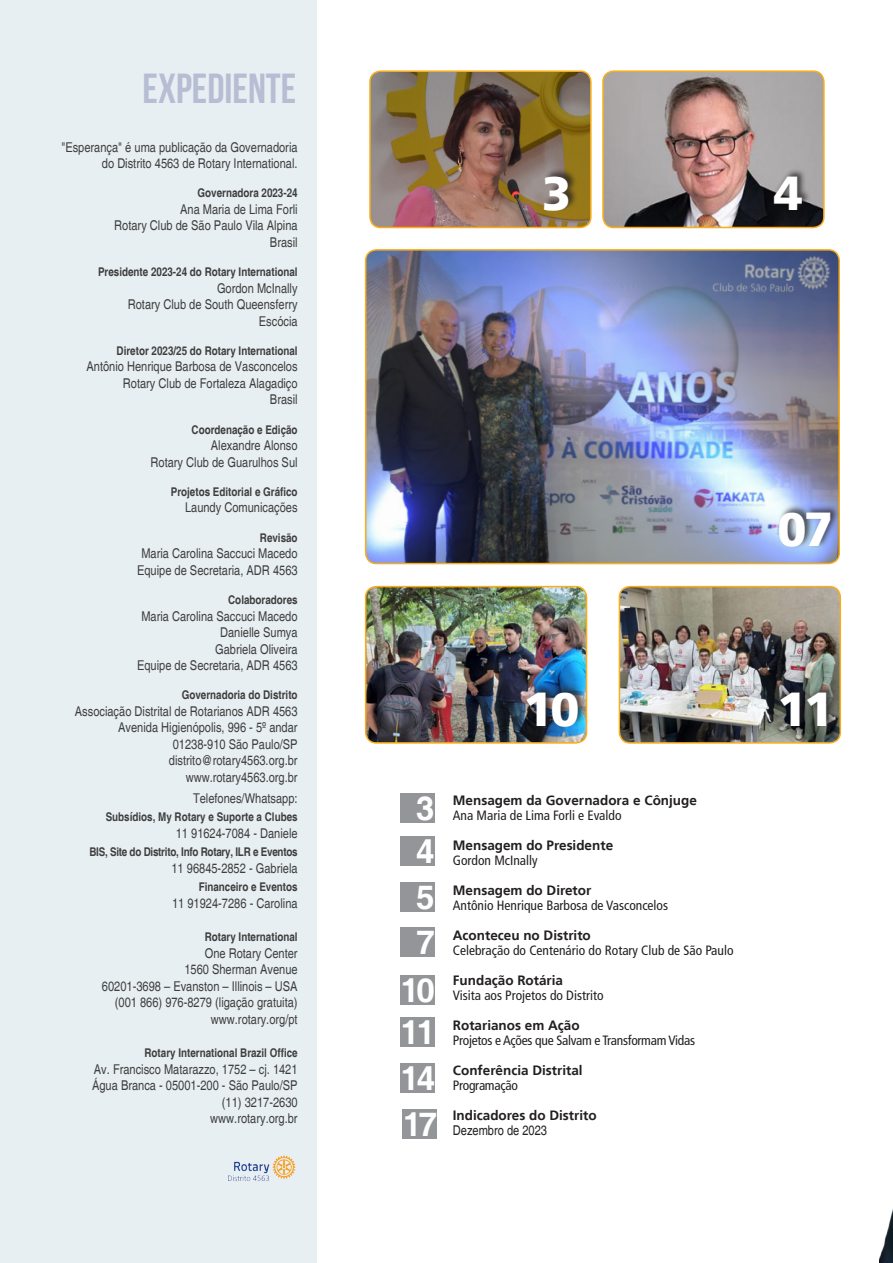
<style>
.page{position:relative;width:893px;height:1263px;background:#fff}
.page>*{position:absolute;margin:0;border:0;box-sizing:border-box;transform-origin:0 0}
.Texto_Corrido{font:900 47.55px "Frutiger LT";color:#fff}
.t1{font:42px "Bebas Neue";color:#b7bed3}
.t2{font:700 33px "Helvetica";letter-spacing:-.08em;color:#fff}
.t3{font:condensed 13.5px/16.5px "Helvetica";color:#3e3e3f;text-align:right}
.Texto_Corrido-2{font:700 13.5px/15px "Frutiger LT";color:#231f20}
.Texto_Corrido-3{font:condensed 13.5px "Frutiger LT";color:#231f20}
.Texto_Corrido-4{font:condensed 13.5px/15px "Frutiger LT";letter-spacing:-.02em;color:#231f20}
.Texto_Corrido-5{font:condensed 13.5px "Helvetica";color:#231f20}
.t4{font:700 condensed 12px "Helvetica";color:#3e3e3f}
.t5{font:700 condensed 12px "Helvetica";letter-spacing:-.02em;color:#3e3e3f}
.s1{font-weight:400;font-stretch:condensed}
.s2{font-weight:700;font-stretch:normal}
</style>
<div class="page">
<img style="left:371px;top:73px;width:219px;height:154px">
<div style="left:369px;top:70px;width:223px;height:158px;border:2px solid #faad19;border-radius:11px"></div>
<div style="left:0;top:0;width:317px;height:1263px;background:#e8eff2"></div>
<img style="left:366px;top:251px;width:473px;height:312px">
<div style="left:365px;top:249px;width:475px;height:315px;border:2px solid #faad19;border-radius:11px"></div>
<img style="left:366px;top:587px;width:220px;height:155px">
<div style="left:365px;top:586px;width:222px;height:158px;border:2px solid #faad19;border-radius:11px"></div>
<img style="left:619px;top:587px;width:221px;height:155px">
<div style="left:619px;top:586px;width:222px;height:158px;border:2px solid #faad19;border-radius:11px"></div>
<div style="left:778px;top:504px;width:62px;height:45px;background:#231f20;opacity:.75"></div>
<div style="left:526px;top:683px;width:61px;height:45px;background:#231f20;opacity:.75"></div>
<div style="left:543px;top:167px;width:35px;height:45px;background:#231f20;opacity:.75"></div>
<div style="left:780px;top:684px;width:56px;height:44px;background:#231f20;opacity:.75"></div>
<img style="left:229px;top:1155px;width:67px;height:26px">
<img style="left:604px;top:73px;width:219px;height:154px">
<div style="left:602px;top:70px;width:223px;height:158px;border:2px solid #faad19;border-radius:11px"></div>
<div style="left:400px;top:793px;width:35px;height:29px;background:#939598"></div>
<div style="left:400px;top:837px;width:35px;height:29px;background:#939598"></div>
<div style="left:400px;top:883px;width:35px;height:29px;background:#939598"></div>
<div style="left:400px;top:927px;width:35px;height:29px;background:#939598"></div>
<div style="left:400px;top:975px;width:35px;height:29px;background:#939598"></div>
<div style="left:400px;top:1017px;width:35px;height:29px;background:#939598"></div>
<div style="left:400px;top:1064px;width:35px;height:29px;background:#939598"></div>
<div style="left:402px;top:1110px;width:35px;height:29px;background:#939598"></div>
<img style="left:880px;top:1208px;width:13px;height:55px">
<div style="left:773px;top:168px;width:39px;height:44px;background:#231f20;opacity:.75"></div>
<p class="t1" style="left:143px;top:65px;width:155px">EXPEDIENTE</p>
<p class="t3" style="left:61px;top:139px;width:238px">"Esperança" é uma publicação da Governadoria do Distrito 4563 de Rotary International.</p>
<p class="t4" style="left:198px;top:186px;width:102px">Governadora 2023-24</p>
<p class="t3" style="left:114px;top:201px;width:185px">Ana Maria de Lima Forli<br>Rotary Club de São Paulo Vila Alpina<br>Brasil</p>
<p class="t4" style="left:98px;top:265px;width:201px">Presidente 2023-24 do Rotary International</p>
<p class="t3" style="left:128px;top:280px;width:171px">Gordon McInally<br>Rotary Club de South Queensferry<br>Escócia</p>
<p class="t4" style="left:117px;top:343px;width:183px">Diretor 2023/25 do Rotary International</p>
<p class="t3" style="left:87px;top:359px;width:213px">Antônio Henrique Barbosa de Vasconcelos<br>Rotary Club de Fortaleza Alagadiço<br>Brasil</p>
<p class="t4" style="left:192px;top:422px;width:108px">Coordenação e Edição</p>
<p class="t3" style="left:151px;top:437px;width:149px">Alexandre Alonso<br>Rotary Club de Guarulhos Sul</p>
<p class="t4" style="left:171px;top:484px;width:128px">Projetos Editorial e Gráfico</p>
<p class="t3" style="left:185px;top:500px;width:114px">Laundy Comunicações</p>
<p class="t4" style="left:260px;top:530px;width:39px">Revisão</p>
<p class="t3" style="left:137px;top:545px;width:162px;text-align:center">Maria Carolina Saccuci Macedo<br>Equipe de Secretaria, ADR 4563</p>
<p class="t4" style="left:228px;top:592px;width:71px">Colaboradores</p>
<p class="t3" style="left:137px;top:608px;width:162px">Maria Carolina Saccuci Macedo<br>Danielle Sumya<br>Gabriela Oliveira<br>Equipe de Secretaria, ADR 4563</p>
<p class="t4" style="left:182px;top:688px;width:117px">Governadoria do Distrito</p>
<p class="t3" style="left:75px;top:703px;width:224px">Associação Distrital de Rotarianos ADR 4563<br>Avenida Higienópolis, 996 - 5º andar<br>01238-910 São Paulo/SP distrito@rotary4563.org.br www.rotary4563.org.br</p>
<p class="t3" style="left:193px;top:790px;width:106px">Telefones/Whatsapp:</p>
<p class="t4" style="left:106px;top:810px;width:193px">Subsídios, My Rotary e Suporte a Clubes</p>
<p class="t3" style="left:176px;top:825px;width:123px">11 91624-7084 - Daniele</p>
<p class="t5" style="left:89px;top:845px;width:210px">BIS, Site do Distrito, Info Rotary, ILR e Eventos</p>
<p class="t3" style="left:171px;top:860px;width:128px">11 96845-2852 - Gabriela</p>
<p class="t4" style="left:199px;top:880px;width:100px">Financeiro e Eventos</p>
<p class="t3" style="left:172px;top:895px;width:127px">11 91924-7286 - Carolina</p>
<p class="t4" style="left:205px;top:930px;width:94px">Rotary International</p>
<p class="t3" style="left:102px;top:945px;width:197px">One Rotary Center<br>1560 Sherman Avenue<br>60201-3698 – Evanston – Illinois – USA (001 866) 976-8279 (ligação gratuita) www.rotary.org/pt</p>
<p class="t4" style="left:145px;top:1046px;width:155px">Rotary International Brazil Office</p>
<p class="t3" style="left:92px;top:1061px;width:207px">Av. Francisco Matarazzo, 1752 – cj. 1421<br>Água Branca - 05001-200 - São Paulo/SP (11) 3217-2630<br>www.rotary.org.br</p>
<p class="Texto_Corrido" style="left:542px;top:164px;width:31px">3</p>
<p class="Texto_Corrido" style="left:774px;top:164px;width:31px">4</p>
<p class="Texto_Corrido" style="left:777px;top:501px;width:57px">07</p>
<p class="Texto_Corrido" style="left:524px;top:680px;width:57px">10</p>
<p class="t2" style="left:416px;top:788px;width:20px">3</p>
<p class="t2" style="left:416px;top:831px;width:20px">4</p>
<p class="t2" style="left:416px;top:877px;width:20px">5</p>
<p class="t2" style="left:416px;top:922px;width:20px">7</p>
<p class="t2" style="left:401px;top:970px;width:36px">10</p>
<p class="t2" style="left:401px;top:1012px;width:36px">11</p>
<p class="t2" style="left:401px;top:1058px;width:36px">14</p>
<p class="t2" style="left:403px;top:1105px;width:36px">17</p>
<p class="Texto_Corrido-2" style="left:453px;top:793px;width:246px">Mensagem da Governadora e Cônjuge</p>
<p class="Texto_Corrido-3" style="left:453px;top:807px;width:170px">Ana Maria de Lima Forli e Evaldo</p>
<p class="Texto_Corrido-2" style="left:453px;top:838px;width:162px">Mensagem do Presidente<br><span class="s1">Gordon McInally</span></p>
<p class="Texto_Corrido-2" style="left:453px;top:883px;width:140px">Mensagem do Diretor</p>
<p class="Texto_Corrido-3" style="left:453px;top:897px;width:217px">Antônio Henrique Barbosa de Vasconcelos</p>
<p class="Texto_Corrido-2" style="left:453px;top:928px;width:139px">Aconteceu no Distrito</p>
<p class="Texto_Corrido-3" style="left:453px;top:942px;width:282px">Celebração do Centenário do Rotary Club de São Paulo</p>
<p class="Texto_Corrido-2" style="left:453px;top:973px;width:112px">Fundação Rotária</p>
<p class="Texto_Corrido-3" style="left:453px;top:987px;width:152px">Visita aos Projetos do Distrito</p>
<p class="Texto_Corrido-4" style="left:453px;top:1018px;width:244px"><span class="s2">Rotarianos em Ação<br></span>Projetos e Ações que Salvam e Transformam Vidas</p>
<p class="Texto_Corrido-2" style="left:453px;top:1063px;width:131px">Conferência Distrital<br><span class="s1">Programação</span></p>
<p class="Texto_Corrido-2" style="left:453px;top:1108px;width:145px">Indicadores do Distrito</p>
<p class="Texto_Corrido-5" style="left:453px;top:1122px;width:96px">Dezembro de 2023</p>
<p class="Texto_Corrido" style="left:777px;top:680px;width:57px">11</p>
</div>
